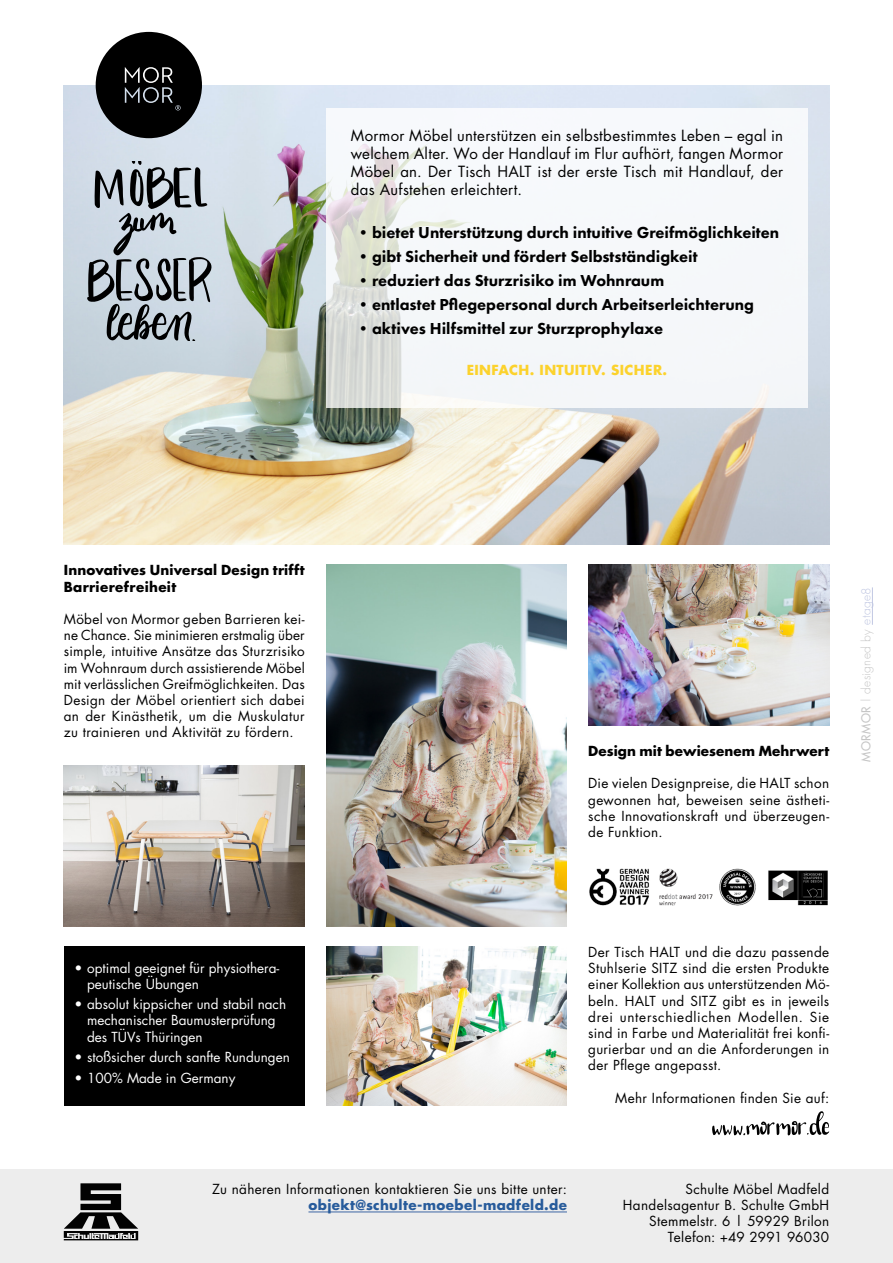
<style>
.page{position:relative;width:893px;height:1263px;background:#fff}
.page>*{position:absolute;margin:0;border:0;box-sizing:border-box;transform-origin:0 0}
.t1{font:800 16.5px "Futura PT";color:#000}
.t2{font:15px/18px "Futura";letter-spacing:.02em;color:#000;text-align:justify}
.t3{font:13.5px/16.2px "Futura";letter-spacing:.025em;color:#000;text-align:justify}
.t4{font:13.5px/16.2px "Futura";color:#fff}
.t5{font:700 13.5px/16.2px "Futura";letter-spacing:.01em;color:#000}
.t6{font:700 13.5px "Futura";letter-spacing:.03em;color:#275b9b}
.t7{font:700 13.5px "Futura";letter-spacing:.03em;color:#fcd22c}
.t8{font:300 12px "Futura";letter-spacing:.03em;color:#c6c6c6}
.s1{font-weight:400}
.s2{color:#c0c7e2}
</style>
<div class="page">
<img style="left:64px;top:765px;width:241px;height:161px">
<div style="left:64px;top:946px;width:241px;height:160px;background:#000"></div>
<div style="left:0;top:1169px;width:893px;height:94px;background:#ededed"></div>
<img style="left:64px;top:85px;width:765px;height:459px">
<svg style="left:326px;top:108px;width:481px;height:300px;fill:#f5f8fa"></svg>
<svg style="left:712px;top:1111px;width:117px;height:24px"></svg>
<hr style="left:872px;top:587px;width:1px;height:38px;background:#c0c7e2">
<svg style="left:96px;top:32px;width:106px;height:106px;background:#3a3b3d"></svg>
<svg style="left:87px;top:162px;width:124px;height:178px;background:#9aa3ab"></svg>
<svg style="left:64px;top:1183px;width:74px;height:57px"></svg>
<img style="left:589px;top:868px;width:239px;height:38px">
<img style="left:326px;top:946px;width:241px;height:160px">
<img style="left:588px;top:565px;width:241px;height:160px">
<img style="left:326px;top:565px;width:241px;height:361px">
<hr style="left:308px;top:1211px;width:259px;height:1px;background:#3f68a5">
<p class="t2" style="left:351px;top:127px;width:434px">Mormor Möbel unterstützen ein selbstbestimmtes Leben – egal in welchem Alter. Wo der Handlauf im Flur aufhört, fangen Mormor Möbel an. Der Tisch HALT ist der erste Tisch mit Handlauf, der das Aufstehen erleichtert.</p>
<p class="t1" style="left:355px;top:222px;width:426px">•bietet Unterstützung durch intuitive Greifmöglichkeiten</p>
<p class="t1" style="left:355px;top:246px;width:344px">•gibt Sicherheit und fördert Selbstständigkeit</p>
<p class="t1" style="left:355px;top:270px;width:311px">•reduziert das Sturzrisiko im Wohnraum</p>
<p class="t1" style="left:355px;top:294px;width:401px">•entlastet Pflegepersonal durch Arbeitserleichterung</p>
<p class="t1" style="left:355px;top:318px;width:310px">•aktives Hilfsmittel zur Sturzprophylaxe</p>
<p class="t7" style="left:467px;top:361px;width:202px">EINFACH. INTUITIV. SICHER.</p>
<p class="t5" style="left:64px;top:562px;width:242px">Innovatives Universal Design trifft<br>Barrierefreiheit</p>
<p class="t3" style="left:64px;top:611px;width:242px">Möbel von Mormor geben Barrieren kei&shy;ne Chance. Sie minimieren erstmalig über simple, intuitive Ansätze das Sturzrisiko im Wohnraum durch assistierende Möbel mit verlässlichen Greifmöglichkeiten. Das Design der Möbel orientiert sich dabei an der Kinästhetik, um die Muskulatur zu trainieren und Aktivität zu fördern.</p>
<p class="t5" style="left:588px;top:742px;width:242px">Design mit bewiesenem Mehrwert</p>
<p class="t3" style="left:588px;top:775px;width:242px">Die vielen Designpreise, die HALT schon gewonnen hat, beweisen seine ästheti&shy;sche Innovationskraft und überzeugen&shy;de Funktion.</p>
<p class="t8" style="left:858px;top:762px;width:176px;rotate:-90deg"><span class="s1">MORMOR</span> | designed by <span class="s2">etage8</span></p>
<p class="t4" style="left:87px;top:959px;width:194px;text-indent:-13px">• optimal geeignet für physiothera&shy;peutische Übungen</p>
<p class="t4" style="left:87px;top:996px;width:200px;text-indent:-13px">• absolut kippsicher und stabil nach mechanischer Baumusterprüfung des TÜVs Thüringen</p>
<p class="t4" style="left:74px;top:1049px;width:217px">• stoßsicher durch sanfte Rundungen</p>
<p class="t4" style="left:74px;top:1069px;width:162px">• 100% Made in Germany</p>
<p class="t3" style="left:588px;top:944px;width:242px">Der Tisch HALT und die dazu passende Stuhlserie SITZ sind die ersten Produkte einer Kollektion aus unterstützenden Mö&shy;beln. HALT und SITZ gibt es in jeweils drei unterschiedlichen Modellen. Sie sind in Farbe und Materialität frei konfi&shy;gurierbar und an die Anforderungen in der Pflege angepasst.</p>
<p class="t3" style="left:615px;top:1089px;width:216px">Mehr Informationen finden Sie auf:</p>
<p class="t3" style="left:212px;top:1180px;width:356px">Zu näheren Informationen kontaktieren Sie uns bitte unter:</p>
<p class="t6" style="left:308px;top:1195px;width:260px">objekt@schulte-moebel-madfeld.de</p>
<p class="t3" style="left:623px;top:1180px;width:208px;text-align:right">Schulte Möbel Madfeld<br>Handelsagentur B. Schulte GmbH<br>Stemmelstr. 6 | 59929 Brilon<br>Telefon: +49 2991 96030</p>
</div>
